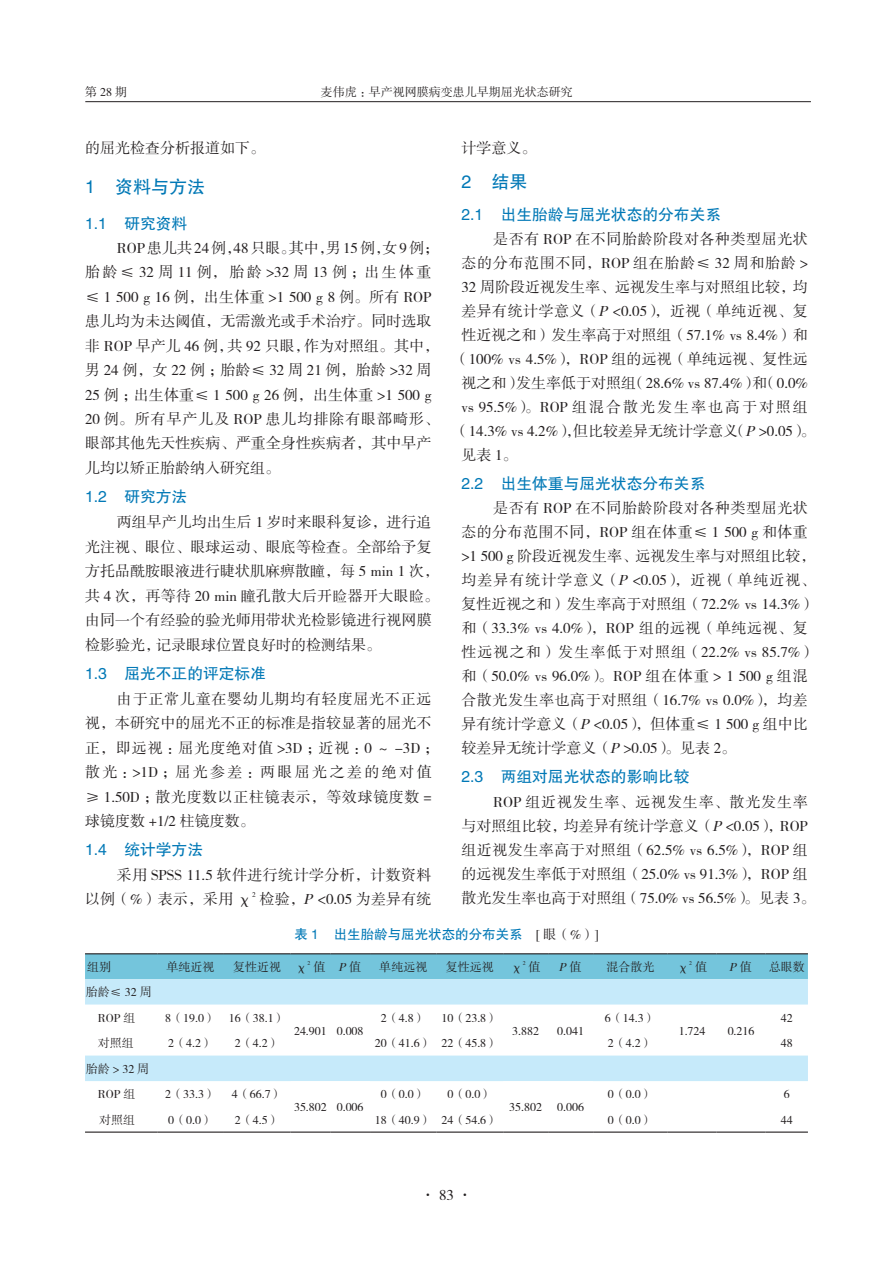
<style>
.page{position:relative;width:893px;height:1263px;background:#fff}
.page>*{position:absolute;margin:0;border:0;box-sizing:border-box;transform-origin:0 0}
._1标题{font:18px "FZHTK GBK1 0";color:#0078b6}
._2标题{font:15.75px "FZHTK GBK1 0";color:#0078b6}
.全文段路样式{font:15px/24px "FZSSK GBK1 0";letter-spacing:.005em;color:#231f20}
.全文段路样式-2{font:15px/24.5px "FZSSK GBK1 0";letter-spacing:.04em;color:#231f20}
.全文段路样式-3{font:15px/24.3px "FZSSK GBK1 0";letter-spacing:.025em;color:#231f20}
.全文段路样式-4{font:15px "FZSSK GBK1 0";letter-spacing:.03em;color:#231f20}
.全文段路样式-5{font:15px "FZSSK GBK1 0";letter-spacing:.13em;color:#231f20}
.全文段路样式-6{font:15px "FZSSK GBK1 0";letter-spacing:.045em;color:#231f20}
.全文段路样式-7{font:15px "FZSSK GBK1 0";letter-spacing:.035em;color:#231f20}
._4中文标题{font:13.5px "FZHTK GBK1 0";color:#0078b6}
.表格_文本样式{font:12px "FZSSK GBK1 0";color:#231f20}
.书眉{font:12px "FZSSK GBK1 0";color:#231f20}
.表格_文本样式-2{font:italic 12px "FZSSK GBK1 0";color:#231f20}
.全文段路样式-8{font:7.2px "FZSSK GBK1 0";color:#231f20}
.表格_文本样式-3{font:5.85px "FZSSK GBK1 0";color:#231f20}
.s1{font-style:italic}
.s2{font-family:"FZSSK GBK1 0";color:#231f20}
.s3{font-style:normal}
</style>
<div class="page">
<hr style="left:85px;top:101px;width:726px;height:1px;background:#231f20">
<div style="left:85px;top:954px;width:723px;height:25px;background:#74c5dc"></div>
<svg style="left:85px;top:979px;width:723px;height:102px"></svg>
<hr style="left:85px;top:953px;width:72px;height:1px;background:#231f20">
<hr style="left:157px;top:953px;width:67px;height:1px;background:#231f20">
<hr style="left:224px;top:953px;width:67px;height:1px;background:#231f20">
<hr style="left:291px;top:953px;width:39px;height:1px;background:#231f20">
<hr style="left:330px;top:953px;width:40px;height:1px;background:#231f20">
<hr style="left:370px;top:953px;width:67px;height:1px;background:#231f20">
<hr style="left:437px;top:953px;width:66px;height:1px;background:#231f20">
<hr style="left:503px;top:953px;width:45px;height:1px;background:#231f20">
<hr style="left:548px;top:953px;width:45px;height:1px;background:#231f20">
<hr style="left:593px;top:953px;width:75px;height:1px;background:#231f20">
<hr style="left:668px;top:953px;width:49px;height:1px;background:#231f20">
<hr style="left:717px;top:953px;width:49px;height:1px;background:#231f20">
<hr style="left:766px;top:953px;width:42px;height:1px;background:#231f20">
<hr style="left:85px;top:1131px;width:72px;height:2px;background:#231f20">
<hr style="left:157px;top:1131px;width:67px;height:2px;background:#231f20">
<hr style="left:224px;top:1131px;width:67px;height:2px;background:#231f20">
<hr style="left:370px;top:1131px;width:67px;height:2px;background:#231f20">
<hr style="left:437px;top:1131px;width:66px;height:2px;background:#231f20">
<hr style="left:593px;top:1131px;width:75px;height:2px;background:#231f20">
<hr style="left:668px;top:1131px;width:49px;height:2px;background:#231f20">
<hr style="left:717px;top:1131px;width:49px;height:2px;background:#231f20">
<hr style="left:766px;top:1131px;width:42px;height:2px;background:#231f20">
<hr style="left:291px;top:1131px;width:39px;height:2px;background:#231f20">
<hr style="left:330px;top:1131px;width:40px;height:2px;background:#231f20">
<hr style="left:503px;top:1131px;width:45px;height:2px;background:#231f20">
<hr style="left:548px;top:1131px;width:45px;height:2px;background:#231f20">
<p class="书眉" style="left:85px;top:85px;width:43px">第28期</p>
<p class="书眉" style="left:321px;top:86px;width:253px">麦伟虎：早产视网膜病变患儿早期屈光状态研究</p>
<p class="全文段路样式" style="left:85px;top:137px;width:181px">的屈光检查分析报道如下。</p>
<p class="_1标题" style="left:85px;top:176px;width:121px">1 资料与方法</p>
<p class="_2标题" style="left:85px;top:214px;width:104px">1.1 研究资料</p>
<p class="全文段路样式" style="left:85px;top:237px;width:356px;line-height:24.5px;text-indent:32px">ROP患儿共 24 例，48 只眼。其中，男 15 例，女 9 例；胎龄≤ 32 周 11 例，胎龄 &gt;32 周 13 例；出生体重≤ 1 500 g 16 例，出生体重 &gt;1 500 g 8 例。所有 ROP患儿均为未达阈值，无需激光或手术治疗。同时选取非 ROP 早产儿 46 例，共 92 只眼，作为对照组。其中，男 24 例，女 22 例；胎龄≤ 32 周 21 例，胎龄 &gt;32 周<br>25 例；出生体重≤ 1 500 g 26 例，出生体重 &gt;1 500 g<br>20 例。所有早产儿及 ROP 患儿均排除有眼部畸形、眼部其他先天性疾病、严重全身性疾病者，其中早产儿均以矫正胎龄纳入研究组。</p>
<p class="_2标题" style="left:85px;top:488px;width:104px">1.2 研究方法</p>
<p class="全文段路样式" style="left:85px;top:511px;width:356px;line-height:24.5px;text-indent:32px">两组早产儿均出生后 1 岁时来眼科复诊，进行追光注视、眼位、眼球运动、眼底等检查。全部给予复方托品酰胺眼液进行睫状肌麻痹散瞳，每 5 min 1 次，共 4 次，再等待 20 min 瞳孔散大后开睑器开大眼睑。由同一个有经验的验光师用带状光检影镜进行视网膜检影验光，记录眼球位置良好时的检测结果。</p>
<p class="_2标题" style="left:85px;top:665px;width:183px">1.3 屈光不正的评定标准</p>
<p class="全文段路样式-2" style="left:85px;top:687px;width:356px;text-indent:32px">由于正常儿童在婴幼儿期均有轻度屈光不正远视，本研究中的屈光不正的标准是指较显著的屈光不正，即远视：屈光度绝对值 &gt;3D ；近视：0 ～ -3D ；散光：&gt;1D；屈光参差：两眼屈光之差的绝对值≥ 1.50D ；散光度数以正柱镜表示，等效球镜度数 =球镜度数 +1/2 柱镜度数。</p>
<p class="_2标题" style="left:85px;top:841px;width:120px">1.4 统计学方法</p>
<p class="全文段路样式-3" style="left:85px;top:864px;width:348px;text-indent:32px">采用 SPSS 11.5 软件进行统计学分析，计数资料以例（%）表示，采用 χ</p>
<p class="全文段路样式" style="left:461px;top:137px;width:76px">计学意义。</p>
<p class="_1标题" style="left:461px;top:172px;width:67px">2 结果</p>
<p class="_2标题" style="left:461px;top:206px;width:261px">2.1 出生胎龄与屈光状态的分布关系</p>
<p class="全文段路样式-7" style="left:493px;top:231px;width:316px">是否有 ROP 在不同胎龄阶段对各种类型屈光状</p>
<p class="全文段路样式-6" style="left:461px;top:255px;width:348px">态的分布范围不同，ROP 组在胎龄≤ 32 周和胎龄 &gt;</p>
<p class="全文段路样式" style="left:461px;top:276px;width:348px">32 周阶段近视发生率、远视发生率与对照组比较，均</p>
<p class="全文段路样式-4" style="left:461px;top:303px;width:348px">差异有统计学意义（<span class="s1">P</span> &lt;0.05），近视（单纯近视、复</p>
<p class="全文段路样式" style="left:461px;top:324px;width:348px">性近视之和）发生率高于对照组（57.1% vs 8.4%）和</p>
<p class="全文段路样式" style="left:454px;top:348px;width:356px">（100% vs 4.5%），ROP 组的远视（单纯远视、复性远</p>
<p class="全文段路样式" style="left:461px;top:372px;width:348px">视之和）发生率低于对照组（28.6% vs 87.4%）和（0.0%</p>
<p class="全文段路样式-5" style="left:461px;top:399px;width:348px">vs 95.5%）。ROP 组混合散光发生率也高于对照组</p>
<p class="全文段路样式" style="left:454px;top:420px;width:363px">（14.3% vs 4.2%），但比较差异无统计学意义（<span class="s1">P</span>&gt;0.05）。</p>
<p class="全文段路样式" style="left:461px;top:444px;width:58px">见表 1。</p>
<p class="_2标题" style="left:461px;top:475px;width:246px">2.2 出生体重与屈光状态分布关系</p>
<p class="全文段路样式" style="left:461px;top:497px;width:356px;text-indent:32px">是否有 ROP 在不同胎龄阶段对各种类型屈光状态的分布范围不同，ROP 组在体重≤ 1 500 g 和体重&gt;1 500 g 阶段近视发生率、远视发生率与对照组比较，均差异有统计学意义（<span class="s1">P</span>&lt;0.05），近视（单纯近视、复性近视之和）发生率高于对照组（72.2% vs 14.3%）和（33.3% vs 4.0%），ROP 组的远视（单纯远视、复性远视之和）发生率低于对照组（22.2% vs 85.7%）和（50.0% vs 96.0%）。ROP 组在体重 &gt; 1 500 g 组混合散光发生率也高于对照组（16.7% vs 0.0%），均差异有统计学意义（<span class="s1">P</span>&lt;0.05），但体重≤ 1 500 g 组中比较差异无统计学意义（<span class="s1">P</span>&gt;0.05）。见表 2。</p>
<p class="_2标题" style="left:461px;top:768px;width:230px">2.3 两组对屈光状态的影响比较</p>
<p class="全文段路样式" style="left:461px;top:790px;width:356px;text-indent:32px">ROP 组近视发生率、远视发生率、散光发生率与对照组比较，均差异有统计学意义（<span class="s1">P</span>&lt;0.05），ROP组近视发生率高于对照组（62.5% vs 6.5%），ROP 组的远视发生率低于对照组（25.0% vs 91.3%），ROP 组散光发生率也高于对照组（75.0% vs 56.5%）。见表 3。</p>
<p class="全文段路样式-8" style="left:252px;top:890px;width:5px">2</p>
<p class="全文段路样式" style="left:260px;top:888px;width:174px">检验，<span class="s1">P</span> &lt;0.05 为差异有统</p>
<p class="_4中文标题" style="left:294px;top:926px;width:306px">表 1 出生胎龄与屈光状态的分布关系 <span class="s2">[ 眼（%）]</span></p>
<p class="表格_文本样式-3" style="left:307px;top:960px;width:4px">2</p>
<p class="表格_文本样式" style="left:313px;top:961px;width:13px">值</p>
<p class="表格_文本样式-2" style="left:338px;top:961px;width:24px">P<span class="s3">值</span></p>
<p class="表格_文本样式" style="left:379px;top:961px;width:50px">单纯远视</p>
<p class="表格_文本样式" style="left:446px;top:961px;width:49px">复性远视</p>
<p class="表格_文本样式" style="left:511px;top:961px;width:13px">χ</p>
<p class="表格_文本样式-3" style="left:523px;top:960px;width:4px">2</p>
<p class="表格_文本样式" style="left:529px;top:961px;width:13px">值</p>
<p class="表格_文本样式-2" style="left:559px;top:961px;width:24px">P<span class="s3">值</span></p>
<p class="表格_文本样式" style="left:606px;top:961px;width:49px">混合散光</p>
<p class="表格_文本样式" style="left:677px;top:961px;width:13px">χ</p>
<p class="表格_文本样式-3" style="left:689px;top:960px;width:4px">2</p>
<p class="表格_文本样式" style="left:695px;top:961px;width:13px">值</p>
<p class="表格_文本样式-2" style="left:729px;top:961px;width:24px">P<span class="s3">值</span></p>
<p class="表格_文本样式" style="left:769px;top:961px;width:37px">总眼数</p>
<p class="表格_文本样式" style="left:87px;top:961px;width:25px">组别</p>
<p class="表格_文本样式" style="left:167px;top:961px;width:50px">单纯近视</p>
<p class="表格_文本样式" style="left:233px;top:961px;width:49px">复性近视</p>
<p class="表格_文本样式" style="left:295px;top:961px;width:13px">χ</p>
<p class="表格_文本样式" style="left:86px;top:986px;width:67px">胎龄≤ 32 周</p>
<p class="表格_文本样式" style="left:98px;top:1011px;width:39px">ROP 组</p>
<p class="表格_文本样式" style="left:165px;top:1011px;width:52px">8（19.0）</p>
<p class="表格_文本样式" style="left:229px;top:1011px;width:58px">16（38.1）</p>
<p class="表格_文本样式" style="left:294px;top:1024px;width:34px">24.901</p>
<p class="表格_文本样式" style="left:337px;top:1024px;width:28px">0.008</p>
<p class="表格_文本样式" style="left:381px;top:1011px;width:46px">2（4.8）</p>
<p class="表格_文本样式" style="left:442px;top:1011px;width:58px">10（23.8）</p>
<p class="表格_文本样式" style="left:512px;top:1024px;width:28px">3.882</p>
<p class="表格_文本样式" style="left:557px;top:1024px;width:28px">0.041</p>
<p class="表格_文本样式" style="left:605px;top:1011px;width:52px">6（14.3）</p>
<p class="表格_文本样式" style="left:679px;top:1024px;width:28px">1.724</p>
<p class="表格_文本样式" style="left:728px;top:1024px;width:28px">0.216</p>
<p class="表格_文本样式" style="left:781px;top:1011px;width:13px">42</p>
<p class="表格_文本样式" style="left:98px;top:1037px;width:37px">对照组</p>
<p class="表格_文本样式" style="left:168px;top:1037px;width:46px">2（4.2）</p>
<p class="表格_文本样式" style="left:235px;top:1037px;width:46px">2（4.2）</p>
<p class="表格_文本样式" style="left:375px;top:1037px;width:58px">20（41.6）</p>
<p class="表格_文本样式" style="left:442px;top:1037px;width:58px">22（45.8）</p>
<p class="表格_文本样式" style="left:608px;top:1037px;width:46px">2（4.2）</p>
<p class="表格_文本样式" style="left:781px;top:1037px;width:13px">48</p>
<p class="表格_文本样式" style="left:86px;top:1062px;width:65px">胎龄 &gt; 32 周</p>
<p class="表格_文本样式" style="left:98px;top:1088px;width:39px">ROP 组</p>
<p class="表格_文本样式" style="left:165px;top:1088px;width:52px">2（33.3）</p>
<p class="表格_文本样式" style="left:232px;top:1088px;width:52px">4（66.7）</p>
<p class="表格_文本样式" style="left:294px;top:1101px;width:34px">35.802</p>
<p class="表格_文本样式" style="left:337px;top:1101px;width:28px">0.006</p>
<p class="表格_文本样式" style="left:381px;top:1088px;width:46px">0（0.0）</p>
<p class="表格_文本样式" style="left:447px;top:1088px;width:46px">0（0.0）</p>
<p class="表格_文本样式" style="left:608px;top:1088px;width:46px">0（0.0）</p>
<p class="表格_文本样式" style="left:784px;top:1088px;width:7px">6</p>
<p class="表格_文本样式" style="left:509px;top:1101px;width:34px">35.802</p>
<p class="表格_文本样式" style="left:557px;top:1101px;width:28px">0.006</p>
<p class="表格_文本样式" style="left:99px;top:1113px;width:37px">对照组</p>
<p class="表格_文本样式" style="left:168px;top:1113px;width:46px">0（0.0）</p>
<p class="表格_文本样式" style="left:235px;top:1113px;width:46px">2（4.5）</p>
<p class="表格_文本样式" style="left:375px;top:1113px;width:58px">18（40.9）</p>
<p class="表格_文本样式" style="left:442px;top:1113px;width:58px">24（54.6）</p>
<p class="表格_文本样式" style="left:608px;top:1113px;width:46px">0（0.0）</p>
<p class="表格_文本样式" style="left:781px;top:1113px;width:13px">44</p>
<p class="全文段路样式" style="left:420px;top:1183px;width:54px">· 83 ·</p>
</div>
